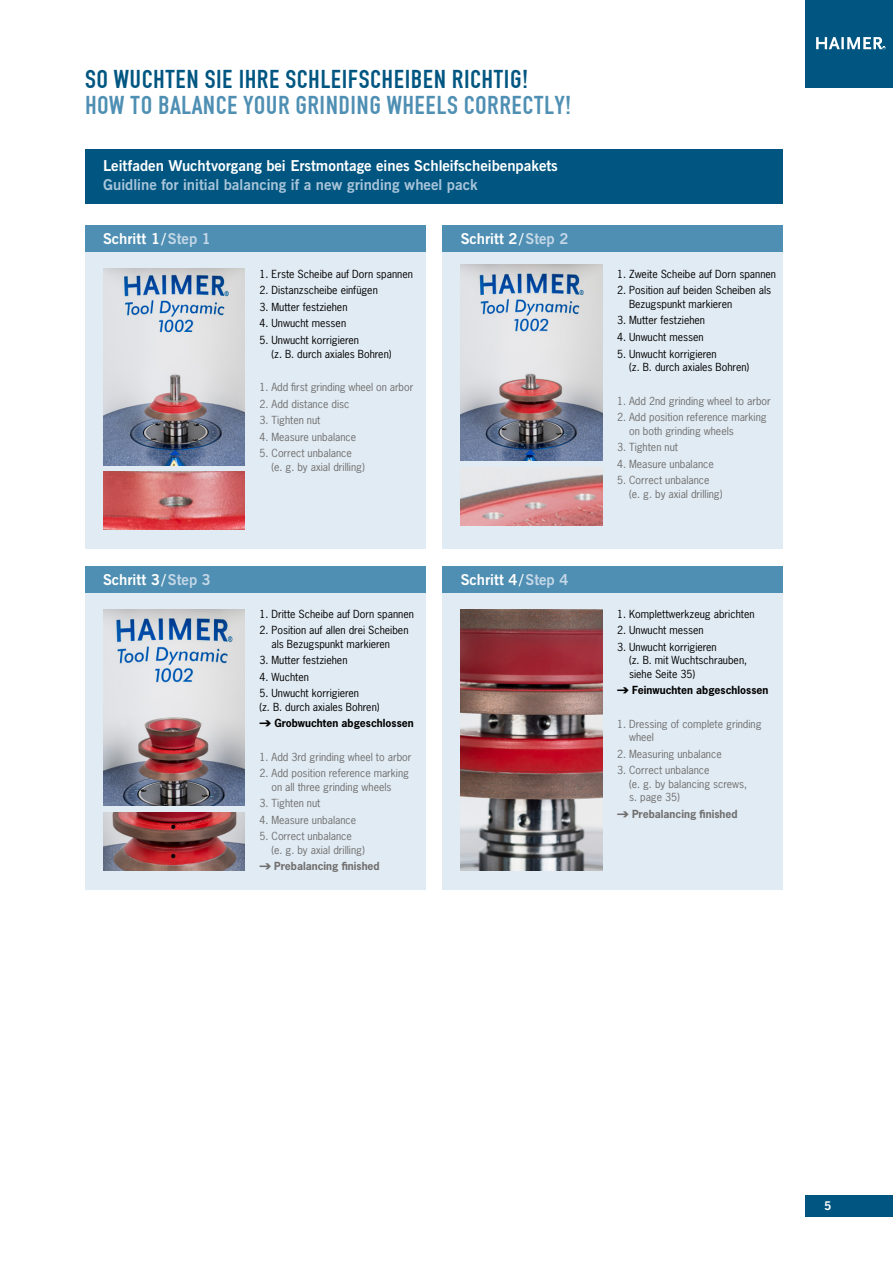
<style>
.page{position:relative;width:893px;height:1263px;background:#fff}
.page>*{position:absolute;margin:0;border:0;box-sizing:border-box;transform-origin:0 0}
.t1{font:27px "DIN 1451 Engschrift Regular";letter-spacing:.015em;color:#4e8fb3;scale:1.05 1}
.t2{font:27px "DIN 1451 Engschrift Regular";letter-spacing:.015em;color:#005681;scale:1.05 1}
.t3{font:700 15px "News Gothic BT";color:#fff}
.t4{font:700 15px "News Gothic BT";color:#a8c4da}
.t5{font:700 12px "News Gothic BT";color:#fff}
.Copy_7_10{font:10.5px/13.5px "News Gothic Std";color:#000}
.Copy_7_10-2{font:10.5px/13.5px "News Gothic Std";color:#706f6f}
.Copy_7_10-3{font:700 10.5px "News Gothic Std";color:#000}
.Copy_7_10-4{font:700 10.5px "News Gothic Std";color:#706f6f}
.s1{color:#c4d7e7}
.s2{font-family:"Arial Unicode MS";font-weight:400}
</style>
<div class="page">
<div style="left:85px;top:225px;width:340px;height:324px;background:#e1ebf3"></div>
<div style="left:85px;top:566px;width:340px;height:323px;background:#e1ebf3"></div>
<div style="left:443px;top:566px;width:340px;height:323px;background:#e1ebf3"></div>
<div style="left:443px;top:225px;width:340px;height:324px;background:#e1ebf3"></div>
<div style="left:85px;top:225px;width:340px;height:27px;background:#4e8fb3"></div>
<div style="left:85px;top:566px;width:340px;height:26px;background:#4e8fb3"></div>
<div style="left:443px;top:566px;width:340px;height:26px;background:#4e8fb3"></div>
<div style="left:443px;top:225px;width:340px;height:27px;background:#4e8fb3"></div>
<div style="left:85px;top:149px;width:697px;height:55px;background:#005681"></div>
<div style="left:805px;top:1195px;width:88px;height:21px;background:#005681"></div>
<div style="left:805px;top:0;width:88px;height:88px;background:#005681"></div>
<svg style="left:816px;top:37px;width:69px;height:12px"></svg>
<img style="left:461px;top:264px;width:141px;height:197px">
<img style="left:461px;top:467px;width:141px;height:58px">
<img style="left:103px;top:471px;width:141px;height:58px">
<img style="left:103px;top:269px;width:141px;height:196px">
<img style="left:103px;top:812px;width:141px;height:58px">
<img style="left:103px;top:609px;width:141px;height:197px">
<img style="left:461px;top:610px;width:141px;height:260px">
<p class="t2" style="left:85px;top:63px;width:424px">SO WUCHTEN SIE IHRE SCHLEIFSCHEIBEN RICHTIG!</p>
<p class="t1" style="left:85px;top:89px;width:465px">HOW TO BALANCE YOUR GRINDING WHEELS CORRECTLY!</p>
<p class="t3" style="left:103px;top:156px;width:456px">Leitfaden Wuchtvorgang bei Erstmontage eines Schleifscheibenpakets</p>
<p class="t4" style="left:103px;top:176px;width:376px">Guidline for initial balancing if a new grinding wheel pack</p>
<p class="t3" style="left:103px;top:230px;width:109px">Schritt 1/<span class="s1">Step 1</span></p>
<p class="Copy_7_10" style="left:259px;top:267px;width:155px">1. Erste Scheibe auf Dorn spannen</p>
<p class="Copy_7_10" style="left:259px;top:284px;width:120px">2. Distanzscheibe einfügen</p>
<p class="Copy_7_10" style="left:259px;top:300px;width:90px">3. Mutter festziehen</p>
<p class="Copy_7_10" style="left:259px;top:317px;width:88px">4. Unwucht messen</p>
<p class="Copy_7_10" style="left:271px;top:333px;width:122px;text-indent:-12px">5. Unwucht korrigieren<br>(z. B. durch axiales Bohren)</p>
<p class="Copy_7_10-2" style="left:259px;top:380px;width:155px">1. Add first grinding wheel on arbor</p>
<p class="Copy_7_10-2" style="left:259px;top:397px;width:92px">2. Add distance disc</p>
<p class="Copy_7_10-2" style="left:259px;top:413px;width:62px">3. Tighten nut</p>
<p class="Copy_7_10-2" style="left:259px;top:430px;width:98px">4. Measure unbalance</p>
<p class="Copy_7_10-2" style="left:271px;top:446px;width:95px;text-indent:-12px">5. Correct unbalance (e. g. by axial drilling)</p>
<p class="t3" style="left:461px;top:230px;width:109px">Schritt 2/<span class="s1">Step 2</span></p>
<p class="t3" style="left:103px;top:570px;width:109px">Schritt 3/<span class="s1">Step 3</span></p>
<p class="t3" style="left:461px;top:570px;width:109px">Schritt 4/<span class="s1">Step 4</span></p>
<p class="Copy_7_10" style="left:259px;top:607px;width:156px">1. Dritte Scheibe auf Dorn spannen</p>
<p class="Copy_7_10" style="left:259px;top:623px;width:151px;text-align:center">2. Position auf allen drei Scheiben als Bezugspunkt markieren</p>
<p class="Copy_7_10" style="left:259px;top:653px;width:90px">3. Mutter festziehen</p>
<p class="Copy_7_10" style="left:259px;top:670px;width:51px">4. Wuchten</p>
<p class="Copy_7_10" style="left:259px;top:686px;width:122px">5. Unwucht korrigieren<br>(z. B. durch axiales Bohren)</p>
<p class="Copy_7_10-3" style="left:259px;top:716px;width:156px"><span class="s2">➔</span> Grobwuchten abgeschlossen</p>
<p class="Copy_7_10-2" style="left:259px;top:750px;width:154px">1. Add 3rd grinding wheel to arbor</p>
<p class="Copy_7_10-2" style="left:259px;top:766px;width:151px;text-align:center">2. Add position reference marking on all three grinding wheels</p>
<p class="Copy_7_10-2" style="left:259px;top:796px;width:62px">3. Tighten nut</p>
<p class="Copy_7_10-2" style="left:259px;top:813px;width:98px">4. Measure unbalance</p>
<p class="Copy_7_10-2" style="left:271px;top:829px;width:95px;text-indent:-12px">5. Correct unbalance (e. g. by axial drilling)</p>
<p class="Copy_7_10-4" style="left:259px;top:859px;width:122px"><span class="s2">➔</span> Prebalancing finished</p>
<p class="Copy_7_10" style="left:617px;top:267px;width:161px">1. Zweite Scheibe auf Dorn spannen</p>
<p class="Copy_7_10" style="left:629px;top:284px;width:144px;text-indent:-12px">2. Position auf beiden Scheiben als<br>Bezugspunkt markieren</p>
<p class="Copy_7_10" style="left:617px;top:314px;width:90px">3. Mutter festziehen</p>
<p class="Copy_7_10" style="left:617px;top:330px;width:88px">4. Unwucht messen</p>
<p class="Copy_7_10" style="left:629px;top:347px;width:122px;text-indent:-12px">5. Unwucht korrigieren<br>(z. B. durch axiales Bohren)</p>
<p class="Copy_7_10-2" style="left:617px;top:394px;width:155px">1. Add 2nd grinding wheel to arbor</p>
<p class="Copy_7_10-2" style="left:629px;top:410px;width:139px;text-indent:-12px">2. Add position reference marking on both grinding wheels</p>
<p class="Copy_7_10-2" style="left:617px;top:440px;width:62px">3. Tighten nut</p>
<p class="Copy_7_10-2" style="left:617px;top:457px;width:98px">4. Measure unbalance</p>
<p class="Copy_7_10-2" style="left:629px;top:473px;width:95px;text-indent:-12px">5. Correct unbalance (e. g. by axial drilling)</p>
<p class="Copy_7_10" style="left:617px;top:607px;width:139px">1. Komplettwerkzeug abrichten</p>
<p class="Copy_7_10" style="left:617px;top:623px;width:88px">2. Unwucht messen</p>
<p class="Copy_7_10" style="left:629px;top:640px;width:120px;text-indent:-12px">3. Unwucht korrigieren<br>(z. B. mit Wuchtschrauben, siehe Seite 35)</p>
<p class="Copy_7_10-3" style="left:617px;top:683px;width:153px"><span class="s2">➔</span> Feinwuchten abgeschlossen</p>
<p class="Copy_7_10-2" style="left:629px;top:717px;width:134px;text-indent:-12px">1. Dressing of complete grinding wheel</p>
<p class="Copy_7_10-2" style="left:617px;top:747px;width:106px">2. Measuring unbalance</p>
<p class="Copy_7_10-2" style="left:629px;top:763px;width:120px;text-indent:-12px">3. Correct unbalance<br>(e. g. by balancing screws, s. page 35)</p>
<p class="Copy_7_10-4" style="left:617px;top:807px;width:122px"><span class="s2">➔</span> Prebalancing finished</p>
<p class="t5" style="left:824px;top:1199px;width:9px">5</p>
</div>
